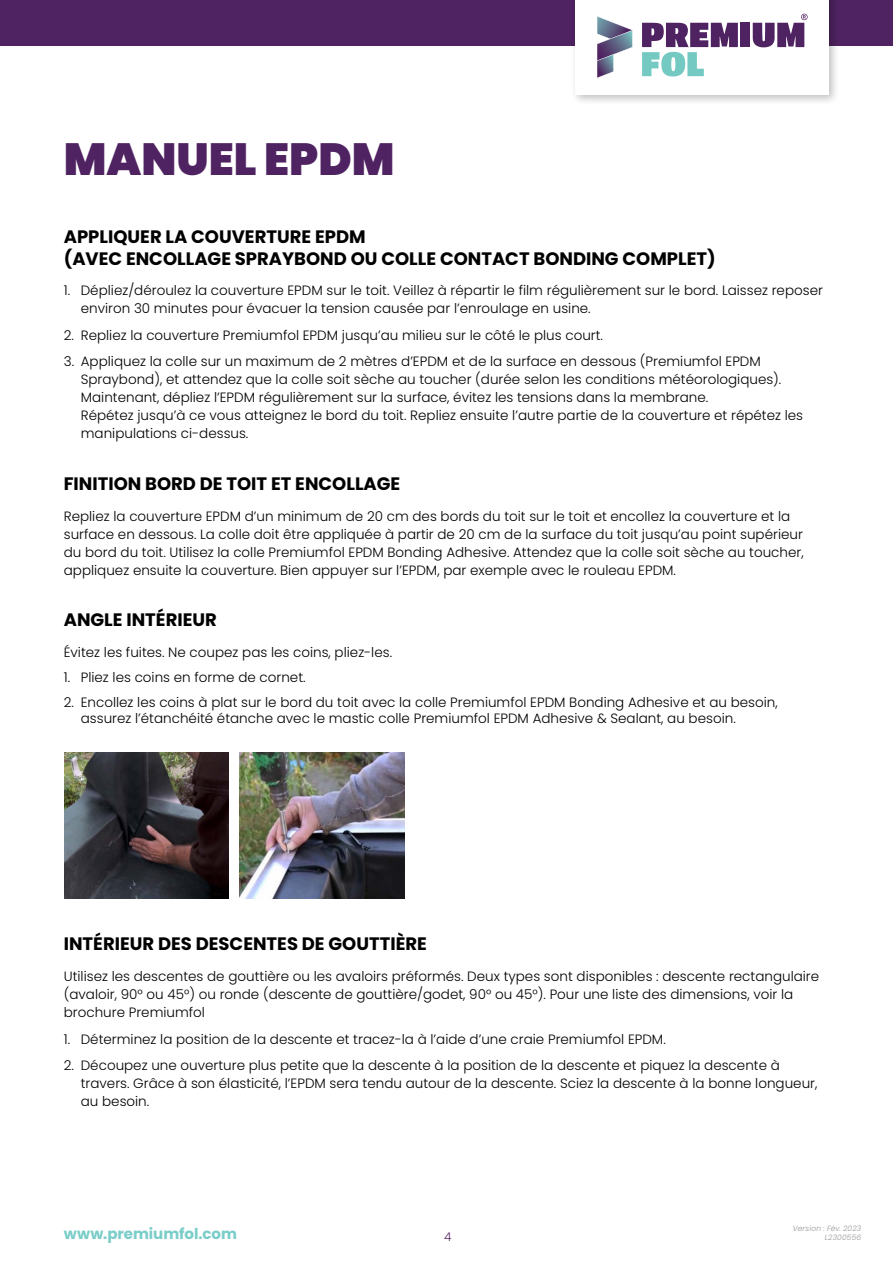
<style>
.page{position:relative;width:893px;height:1263px;background:#fff}
.page>*{position:absolute;margin:0;border:0;box-sizing:border-box;transform-origin:0 0}
.t1{font:900 45px "Poppins";color:#4f2361}
.t2{font:700 18px/21.6px "Poppins";color:#000}
.t3{font:700 15px "Poppins";color:#7acdc8}
.t4{font:300 13.5px/18px "Poppins";color:#000}
.t5{font:300 12px "Poppins";color:#4f2361}
.t6{font:italic 300 7.5px/9px "Poppins";letter-spacing:.02em;color:#939598;text-align:right}
</style>
<div class="page">
<div style="left:0;top:0;width:893px;height:46px;background:#4f2361"></div>
<div style="left:570px;top:0;width:271px;height:106px;background:#000;opacity:.25"></div>
<div style="left:575px;top:0;width:254px;height:95px;background:#fff"></div>
<div style="left:741px;top:23px;width:9px;height:24px;background:#4f2361"></div>
<svg style="left:642px;top:23px;width:96px;height:53px"></svg>
<svg style="left:753px;top:14px;width:55px;height:33px"></svg>
<svg style="left:597px;top:16px;width:36px;height:62px"></svg>
<img style="left:64px;top:752px;width:165px;height:146px">
<img style="left:239px;top:752px;width:165px;height:146px">
<h1 class="t1" style="left:64px;top:133px;width:332px">MANUEL EPDM</h1>
<h2 class="t2" style="left:64px;top:226px;width:653px">APPLIQUER LA COUVERTURE EPDM<br>(AVEC ENCOLLAGE SPRAYBOND OU COLLE CONTACT BONDING COMPLET)</h2>
<p class="t4" style="left:81px;top:282px;width:744px;text-indent:-17px">1. Dépliez/déroulez la couverture EPDM sur le toit. Veillez à répartir le film régulièrement sur le bord. Laissez reposer environ 30 minutes pour évacuer la tension causée par l’enroulage en usine.</p>
<p class="t4" style="left:64px;top:326px;width:541px">2. Repliez la couverture Premiumfol EPDM jusqu’au milieu sur le côté le plus court.</p>
<p class="t4" style="left:81px;top:353px;width:724px;text-indent:-17px">3. Appliquez la colle sur un maximum de 2 mètres d’EPDM et de la surface en dessous (Premiumfol EPDM Spraybond), et attendez que la colle soit sèche au toucher (durée selon les conditions météorologiques).<br>Maintenant, dépliez l’EPDM régulièrement sur la surface, évitez les tensions dans la membrane.<br>Répétez jusqu’à ce vous atteignez le bord du toit. Repliez ensuite l’autre partie de la couverture et répétez les manipulations ci-dessus.</p>
<h2 class="t2" style="left:64px;top:473px;width:338px">FINITION BORD DE TOIT ET ENCOLLAGE</h2>
<p class="t4" style="left:64px;top:507px;width:741px">Repliez la couverture EPDM d’un minimum de 20 cm des bords du toit sur le toit et encollez la couverture et la surface en dessous. La colle doit être appliquée à partir de 20 cm de la surface du toit jusqu’au point supérieur du bord du toit. Utilisez la colle Premiumfol EPDM Bonding Adhesive. Attendez que la colle soit sèche au toucher, appliquez ensuite la couverture. Bien appuyer sur l’EPDM, par exemple avec le rouleau EPDM.</p>
<h2 class="t2" style="left:64px;top:609px;width:155px">ANGLE INTÉRIEUR</h2>
<p class="t4" style="left:64px;top:643px;width:330px">Évitez les fuites. Ne coupez pas les coins, pliez-les.</p>
<p class="t4" style="left:64px;top:668px;width:243px">1. Pliez les coins en forme de cornet.</p>
<p class="t4" style="left:81px;top:694px;width:698px;line-height:16.5px;text-indent:-17px">2. Encollez les coins à plat sur le bord du toit avec la colle Premiumfol EPDM Bonding Adhesive et au besoin, assurez l’étanchéité étanche avec le mastic colle Premiumfol EPDM Adhesive &amp; Sealant, au besoin.</p>
<h2 class="t2" style="left:64px;top:933px;width:365px">INTÉRIEUR DES DESCENTES DE GOUTTIÈRE</h2>
<p class="t4" style="left:64px;top:967px;width:757px">Utilisez les descentes de gouttière ou les avaloirs préformés. Deux types sont disponibles : descente rectangulaire (avaloir, 90° ou 45°) ou ronde (descente de gouttière/godet, 90° ou 45°). Pour une liste des dimensions, voir la brochure Premiumfol</p>
<p class="t4" style="left:64px;top:1030px;width:603px">1. Déterminez la position de la descente et tracez-la à l’aide d’une craie Premiumfol EPDM.</p>
<p class="t4" style="left:81px;top:1056px;width:738px;text-indent:-17px">2. Découpez une ouverture plus petite que la descente à la position de la descente et piquez la descente à travers. Grâce à son élasticité, l’EPDM sera tendu autour de la descente. Sciez la descente à la bonne longueur, au besoin.</p>
<p class="t3" style="left:64px;top:1225px;width:175px">www.premiumfol.com</p>
<p class="t5" style="left:444px;top:1230px;width:9px">4</p>
<p class="t6" style="left:793px;top:1223px;width:70px">Version : Fév. 2023<br>L2300556</p>
</div>
